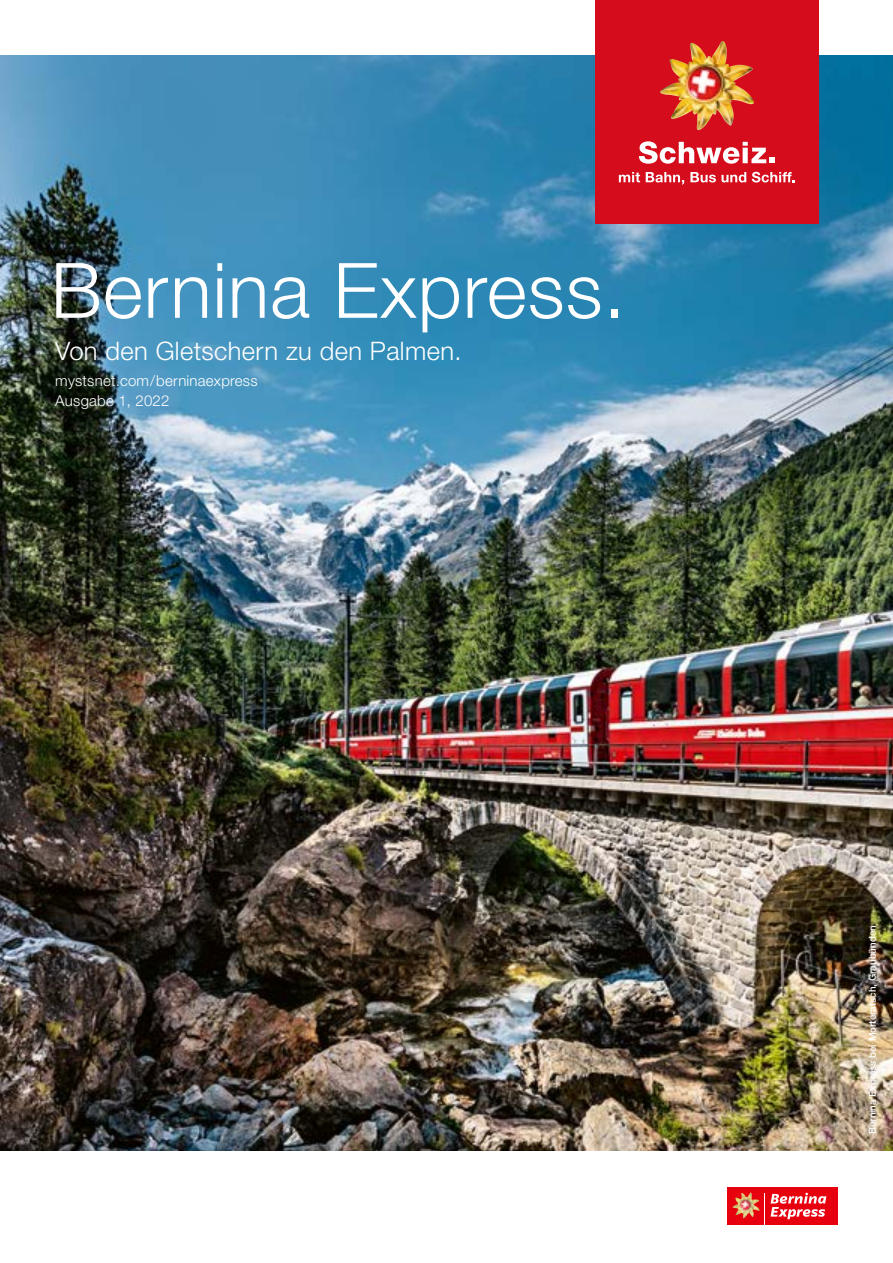
<style>
.page{position:relative;width:893px;height:1263px;background:#fff}
.page>*{position:absolute;margin:0;border:0;box-sizing:border-box;transform-origin:0 0}
.t1{font:300 76.5px "Helvetica Neue LT Pro";letter-spacing:.015em;color:#fff}
.t2{font:300 25.5px "Helvetica Neue LT Pro";letter-spacing:.015em;color:#fff}
.t3{font:300 15px/19.5px "Helvetica Neue LT Pro";letter-spacing:.015em;color:#fff}
.t4{font:500 9.75px "Helvetica Neue LT Pro";color:#fff}
</style>
<div class="page">
<img style="left:0;top:56px;width:893px;height:1094px">
<div style="left:595px;top:0;width:224px;height:223px;background:#d50c1b"></div>
<svg style="left:619px;top:172px;width:21px;height:10px"></svg>
<svg style="left:646px;top:172px;width:38px;height:13px"></svg>
<svg style="left:690px;top:172px;width:56px;height:10px"></svg>
<svg style="left:752px;top:172px;width:43px;height:11px"></svg>
<svg style="left:639px;top:141px;width:136px;height:23px"></svg>
<img style="left:660px;top:41px;width:94px;height:89px">
<div style="left:727px;top:1187px;width:111px;height:38px;background:#e7000e"></div>
<img style="left:732px;top:1192px;width:28px;height:26px">
<hr style="left:764px;top:1194px;width:1px;height:31px;background:#fff">
<svg style="left:771px;top:1193px;width:55px;height:26px"></svg>
<h1 class="t1" style="left:51px;top:244px;width:576px">Bernina Express.</h1>
<h2 class="t2" style="left:55px;top:335px;width:408px">Von den Gletschern zu den Palmen.</h2>
<p class="t3" style="left:55px;top:371px;width:204px">mystsnet.com/berninaexpress<br>Ausgabe 1, 2022</p>
<p class="t4" style="left:867px;top:1134px;width:210px;rotate:-90deg">Bernina Express bei Morteratsch, Graubünden</p>
</div>
